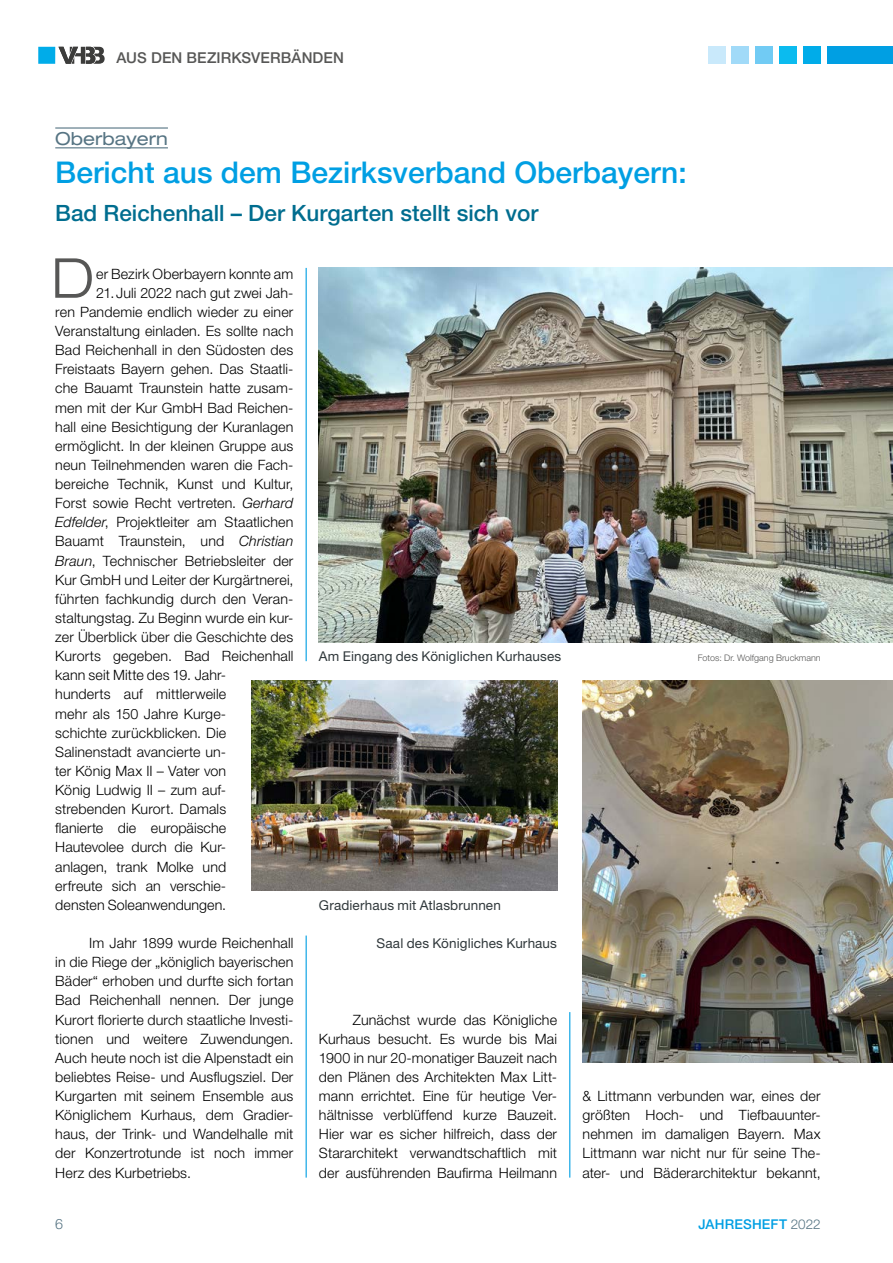
<style>
.page{position:relative;width:893px;height:1263px;background:#fff}
.page>*{position:absolute;margin:0;border:0;box-sizing:border-box;transform-origin:0 0}
.t1{font:300 expanded 55.05px "Helvetica Neue LT Std";color:#575756}
.t2{font:500 30px "Helvetica Neue LT Std";color:#009fe3}
.t3{font:500 22.5px "Helvetica Neue LT Std";color:#006d8f}
.t4{font:expanded 18px "Helvetica Neue LT Std";color:#567483}
.t5{font:500 15px "Helvetica Neue LT Std";letter-spacing:.01em;color:#575756}
.t6{font:300 14.25px/19px "Helvetica Neue LT Std";letter-spacing:.01em;color:#000;text-align:justify}
.t7{font:300 14.25px "Helvetica Neue LT Std";color:#567483}
.t8{font:13.5px "Helvetica Neue LT Std";letter-spacing:.01em;color:#30383b}
.t9{font:500 13.5px "Helvetica Neue LT Std";letter-spacing:.01em;color:#009fe3}
.t10{font:300 9px "Helvetica Neue LT Std";color:#575756}
.s1{font-style:italic}
.s2{font-weight:300;color:#567483}
</style>
<div class="page">
<hr style="left:55px;top:127px;width:113px;height:2px;background:#567483">
<hr style="left:55px;top:147px;width:113px;height:1px;background:#567483">
<img style="left:319px;top:267px;width:574px;height:375px">
<img style="left:583px;top:680px;width:310px;height:383px">
<img style="left:252px;top:680px;width:305px;height:211px">
<hr style="left:306px;top:268px;width:1px;height:393px;background:#009fe3">
<hr style="left:306px;top:935px;width:1px;height:242px;background:#009fe3">
<hr style="left:569px;top:1012px;width:1px;height:165px;background:#009fe3">
<div style="left:827px;top:47px;width:66px;height:17px;background:#009fe3"></div>
<div style="left:804px;top:47px;width:17px;height:17px;background:#00ace9"></div>
<div style="left:780px;top:47px;width:17px;height:17px;background:#0bbbef"></div>
<div style="left:756px;top:47px;width:17px;height:17px;background:#71cbf4"></div>
<div style="left:732px;top:47px;width:17px;height:17px;background:#a1daf8"></div>
<div style="left:708px;top:47px;width:17px;height:17px;background:#c9e9fb"></div>
<div style="left:38px;top:47px;width:17px;height:17px;background:#00ace9"></div>
<svg style="left:58px;top:47px;width:47px;height:17px"></svg>
<p class="t5" style="left:116px;top:49px;width:229px">AUS DEN BEZIRKSVERBÄNDEN</p>
<p class="t4" style="left:55px;top:127px;width:114px">Oberbayern</p>
<h2 class="t2" style="left:55px;top:154px;width:633px">Bericht aus dem Bezirksverband Oberbayern:</h2>
<h3 class="t3" style="left:55px;top:200px;width:485px">Bad Reichenhall – Der Kurgarten stellt sich vor</h3>
<h1 class="t1" style="left:52px;top:245px;width:44px">D</h1>
<p class="t6" style="left:96px;top:264px;width:199px">er Bezirk Oberbayern konnte am</p>
<p class="t6" style="left:55px;top:283px;width:240px;text-align:left;text-indent:41px">21. Juli 2022 nach gut zwei Jah&shy;ren Pandemie endlich wieder zu einer<br>Veranstaltung einladen. Es sollte nach<br>Bad Reichenhall in den Südosten des<br>Freistaats Bayern gehen. Das Staatli&shy;che Bauamt Traunstein hatte zusam&shy;men mit der Kur GmbH Bad Reichen&shy;hall eine Besichtigung der Kuranlagen ermöglicht. In der kleinen Gruppe aus neun Teilnehmenden waren die Fach&shy;bereiche Technik, Kunst und Kultur,<br>Forst sowie Recht vertreten. <span class="s1">Gerhard<br>Edfelder</span>, Projektleiter am Staatlichen<br>Bauamt Traunstein, und <span class="s1">Christian<br>Braun</span>, Technischer Betriebsleiter der<br>Kur GmbH und Leiter der Kurgärtnerei, führten fachkundig durch den Veran&shy;staltungstag. Zu Beginn wurde ein kur&shy;zer Überblick über die Geschichte des<br>Kurorts gegeben. Bad Reichenhall kann seit Mitte des 19. Jahr-<br>hunderts auf mittlerweile<br>mehr als 150 Jahre Kurge-<br>schichte zurückblicken. Die<br>Salinenstadt avancierte un-<br>ter König Max II – Vater von<br>König Ludwig II – zum auf&shy;strebenden Kurort. Damals<br>flanierte die europäische<br>Hautevolee durch die Kur-<br>anlagen, trank Molke und<br>erfreute sich an verschie-<br>densten Soleanwendungen.</p>
<p class="t6" style="left:55px;top:933px;width:240px;text-indent:34px">Im Jahr 1899 wurde Reichenhall in die Riege der „königlich bayerischen Bäder“ erhoben und durfte sich fortan Bad Reichenhall nennen. Der junge Kurort florierte durch staatliche Investi&shy;tionen und weitere Zuwendungen.<br>Auch heute noch ist die Alpenstadt ein beliebtes Reise- und Ausflugsziel. Der Kurgarten mit seinem Ensemble aus Königlichem Kurhaus, dem Gradier&shy;haus, der Trink- und Wandelhalle mit der Konzertrotunde ist noch immer Herz des Kurbetriebs.</p>
<p class="t8" style="left:319px;top:648px;width:244px">Am Eingang des Königlichen Kurhauses</p>
<p class="t10" style="left:698px;top:652px;width:124px">Fotos: Dr. Wolfgang Bruckmann</p>
<p class="t8" style="left:319px;top:897px;width:183px">Gradierhaus mit Atlasbrunnen</p>
<p class="t8" style="left:377px;top:935px;width:182px">Saal des Königliches Kurhaus</p>
<p class="t6" style="left:319px;top:1010px;width:240px;text-indent:34px">Zunächst wurde das Königliche Kurhaus besucht. Es wurde bis Mai 1900 in nur 20-monatiger Bauzeit nach den Plänen des Architekten Max Litt&shy;mann errichtet. Eine für heutige Ver&shy;hältnisse verblüffend kurze Bauzeit.<br>Hier war es sicher hilfreich, dass der Stararchitekt verwandtschaftlich mit der ausführenden Baufirma Heilmann</p>
<p class="t6" style="left:583px;top:1086px;width:240px">&amp; Littmann verbunden war, eines der größten Hoch- und Tiefbauunter&shy;nehmen im damaligen Bayern. Max Littmann war nicht nur für seine The&shy;ater- und Bäderarchitektur bekannt,</p>
<p class="t7" style="left:55px;top:1215px;width:9px">6</p>
<p class="t9" style="left:698px;top:1216px;width:124px">JAHRESHEFT <span class="s2">2022</span></p>
</div>
